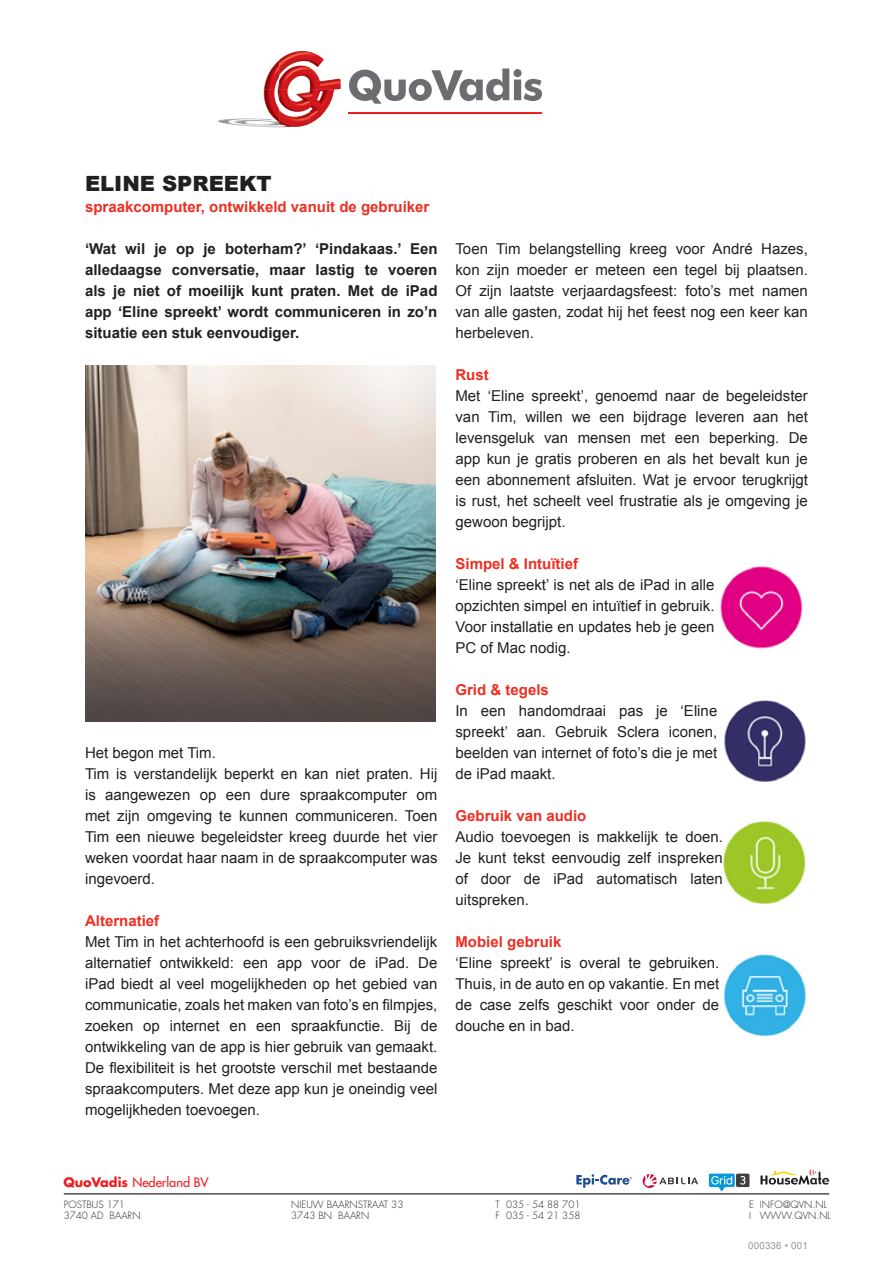
<style>
.page{position:relative;width:893px;height:1263px;background:#fff}
.page>*{position:absolute;margin:0;border:0;box-sizing:border-box;transform-origin:0 0}
.t1{font:900 21px "Arial";color:#231f20}
.t2{font:15px/21px "Arial";color:#231f20;text-align:justify}
.t3{font:700 15px/21px "Arial";color:#231f20;text-align:justify}
.t4{font:700 15px "Arial";color:#ee2e22}
.t5{font:500 12.75px "Futura Std";color:#ee1d23}
.t6{font:300 9.75px/11.7px "Futura Std";color:#231f20}
.t7{font:9.75px "Arial";letter-spacing:.02em;color:#939598}
.s1{font-weight:700}
</style>
<div class="page">
<img style="left:86px;top:366px;width:350px;height:355px">
<img style="left:723px;top:954px;width:83px;height:83px">
<img style="left:720px;top:566px;width:83px;height:83px">
<img style="left:724px;top:700px;width:82px;height:82px">
<img style="left:723px;top:821px;width:83px;height:83px">
<hr style="left:64px;top:1193px;width:765px;height:1px;background:#231f20">
<svg style="left:576px;top:1174px;width:56px;height:14px"></svg>
<svg style="left:736px;top:1173px;width:13px;height:14px"></svg>
<svg style="left:709px;top:1173px;width:36px;height:19px"></svg>
<svg style="left:760px;top:1169px;width:69px;height:15px"></svg>
<svg style="left:643px;top:1174px;width:55px;height:14px"></svg>
<img style="left:264px;top:63px;width:12px;height:26px">
<img style="left:282px;top:51px;width:16px;height:7px">
<img style="left:310px;top:60px;width:14px;height:7px">
<img style="left:218px;top:120px;width:30px;height:6px">
<img style="left:248px;top:89px;width:31px;height:36px">
<img style="left:289px;top:89px;width:21px;height:13px">
<img style="left:310px;top:89px;width:28px;height:35px">
<hr style="left:349px;top:113px;width:193px;height:1px;background:#ee1d23">
<svg style="left:349px;top:68px;width:193px;height:36px"></svg>
<h1 class="t1" style="left:85px;top:168px;width:188px">ELINE SPREEKT</h1>
<p class="t4" style="left:85px;top:197px;width:346px">spraakcomputer, ontwikkeld vanuit de gebruiker</p>
<p class="t3" style="left:85px;top:239px;width:354px">‘Wat wil je op je boterham?’ ‘Pindakaas.’ Een alledaagse conversatie, maar lastig te voeren als je niet of moeilijk kunt praten. Met de iPad app ‘Eline spreekt’ wordt communiceren in zo’n situatie een stuk eenvoudiger.</p>
<p class="t2" style="left:85px;top:742px;width:354px;text-align:left">Het begon met Tim.<br>Tim is verstandelijk beperkt en kan niet praten. Hij is aangewezen op een dure spraakcomputer om met zijn omgeving te kunnen communiceren. Toen Tim een nieuwe begeleidster kreeg duurde het vier weken voordat haar naam in de spraakcomputer was ingevoerd.</p>
<p class="t4" style="left:85px;top:911px;width:76px">Alternatief</p>
<p class="t2" style="left:85px;top:931px;width:354px">Met Tim in het achterhoofd is een gebruiksvriendelijk alternatief ontwikkeld: een app voor de iPad. De iPad biedt al veel mogelijkheden op het gebied van communicatie, zoals het maken van foto’s en filmpjes, zoeken op internet en een spraakfunctie. Bij de ontwikkeling van de app is hier gebruik van gemaakt.<br>De flexibiliteit is het grootste verschil met bestaande spraakcomputers. Met deze app kun je oneindig veel mogelijkheden toevoegen.</p>
<p class="t2" style="left:455px;top:238px;width:354px">Toen Tim belangstelling kreeg voor André Hazes, kon zijn moeder er meteen een tegel bij plaatsen.<br>Of zijn laatste verjaardagsfeest: foto’s met namen van alle gasten, zodat hij het feest nog een keer kan herbeleven.</p>
<p class="t4" style="left:455px;top:365px;width:35px">Rust</p>
<p class="t2" style="left:455px;top:385px;width:354px">Met ‘Eline spreekt’, genoemd naar de begeleidster van Tim, willen we een bijdrage leveren aan het levensgeluk van mensen met een beperking. De app kun je gratis proberen en als het bevalt kun je een abonnement afsluiten. Wat je ervoor terugkrijgt is rust, het scheelt veel frustratie als je omgeving je gewoon begrijpt.</p>
<p class="t4" style="left:455px;top:554px;width:124px">Simpel &amp; Intuïtief</p>
<p class="t2" style="left:455px;top:574px;width:261px">‘Eline spreekt’ is net als de iPad in alle opzichten simpel en intuïtief in gebruik.<br>Voor installatie en updates heb je geen PC of Mac nodig.</p>
<p class="t4" style="left:455px;top:680px;width:95px">Grid &amp; tegels</p>
<p class="t2" style="left:455px;top:700px;width:263px">In een handomdraai pas je ‘Eline spreekt’ aan. Gebruik Sclera iconen, beelden van internet of foto’s die je met de iPad maakt.</p>
<p class="t4" style="left:455px;top:806px;width:132px">Gebruik van audio</p>
<p class="t2" style="left:455px;top:826px;width:269px">Audio toevoegen is makkelijk te doen.<br>Je kunt tekst eenvoudig zelf inspreken of door de iPad automatisch laten uitspreken.</p>
<p class="t4" style="left:455px;top:932px;width:107px">Mobiel gebruik</p>
<p class="t2" style="left:455px;top:952px;width:265px">‘Eline spreekt’ is overal te gebruiken.<br>Thuis, in de auto en op vakantie. En met de case zelfs geschikt voor onder de douche en in bad.</p>
<p class="t5" style="left:63px;top:1174px;width:147px"><span class="s1">QuoVadis</span> Nederland BV</p>
<p class="t6" style="left:64px;top:1198px;width:78px">POSTBUS 171<br>3740 AD BAARN</p>
<p class="t6" style="left:291px;top:1198px;width:43px">NIEUW BAARN</p>
<p class="t6" style="left:291px;top:1198px;width:114px;text-indent:66px">STRAAT 33<br>3743 BN BAARN</p>
<p class="t6" style="left:495px;top:1198px;width:87px">T 035 - 54 88 701<br>F 035 - 54 21 358</p>
<p class="t6" style="left:749px;top:1198px;width:83px">E INFO@QVN.N L<br>I WWW.QVN.N L</p>
<p class="t7" style="left:748px;top:1239px;width:61px">000336 • 001</p>
</div>
